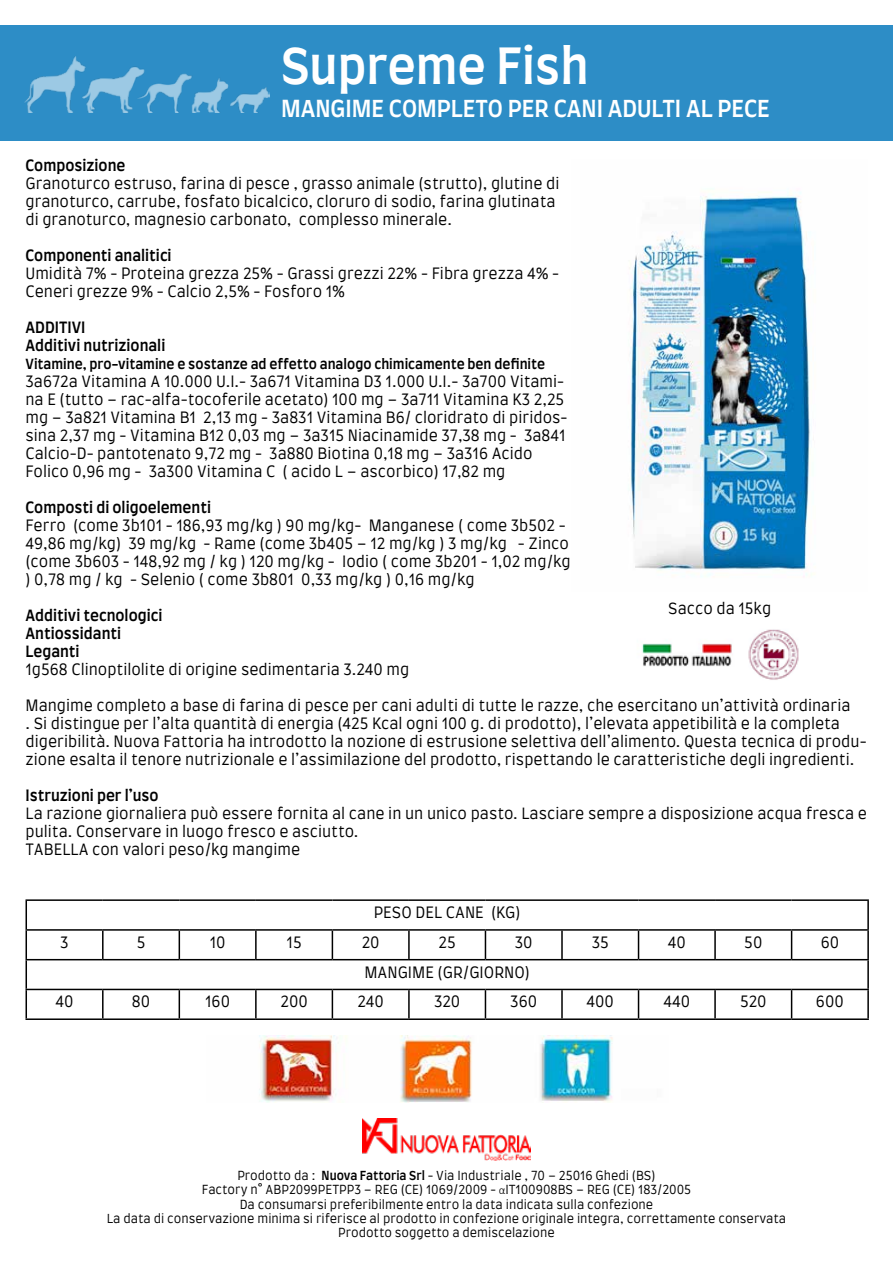
<style>
.page{position:relative;width:893px;height:1263px;background:#fff}
.page>*{position:absolute;margin:0;border:0;box-sizing:border-box;transform-origin:0 0}
.t1{font:500 48px "Farro";color:#fff}
.t2{font:500 22.5px "Farro";color:#fff}
.t3{font:300 15px/18px "Farro";color:#000}
.t4{font:500 15px/18px "Farro";color:#000}
.t5{font:500 13.5px "Farro";color:#000}
.t6{font:300 12px/14.4px "Farro";color:#000;text-align:center}
.s1{font-weight:500}
.s2{font-family:"Calibri"}
</style>
<div class="page">
<div style="left:0;top:26px;width:893px;height:115px;background:#2d8dc6"></div>
<img style="left:24px;top:57px;width:246px;height:56px">
<img style="left:642px;top:629px;width:157px;height:51px">
<img style="left:629px;top:192px;width:181px;height:385px">
<hr style="left:26px;top:899px;width:77px;height:2px;background:#000">
<hr style="left:103px;top:899px;width:76px;height:2px;background:#000">
<hr style="left:179px;top:899px;width:77px;height:2px;background:#000">
<hr style="left:256px;top:899px;width:76px;height:2px;background:#000">
<hr style="left:332px;top:899px;width:77px;height:2px;background:#000">
<hr style="left:409px;top:899px;width:76px;height:2px;background:#000">
<hr style="left:485px;top:899px;width:77px;height:2px;background:#000">
<hr style="left:562px;top:899px;width:76px;height:2px;background:#000">
<hr style="left:638px;top:899px;width:77px;height:2px;background:#000">
<hr style="left:715px;top:899px;width:77px;height:2px;background:#000">
<hr style="left:792px;top:899px;width:77px;height:2px;background:#000">
<hr style="left:867px;top:901px;width:2px;height:28px;background:#000">
<hr style="left:26px;top:929px;width:77px;height:2px;background:#000">
<hr style="left:103px;top:929px;width:76px;height:2px;background:#000">
<hr style="left:102px;top:931px;width:2px;height:28px;background:#000">
<hr style="left:179px;top:929px;width:77px;height:2px;background:#000">
<svg style="left:179px;top:931px;width:1px;height:28px"></svg>
<hr style="left:256px;top:929px;width:76px;height:2px;background:#000">
<hr style="left:255px;top:931px;width:2px;height:28px;background:#000">
<hr style="left:332px;top:929px;width:77px;height:2px;background:#000">
<svg style="left:332px;top:931px;width:1px;height:28px"></svg>
<hr style="left:409px;top:929px;width:76px;height:2px;background:#000">
<hr style="left:408px;top:931px;width:2px;height:28px;background:#000">
<hr style="left:485px;top:929px;width:77px;height:2px;background:#000">
<svg style="left:485px;top:931px;width:1px;height:28px"></svg>
<hr style="left:562px;top:929px;width:76px;height:2px;background:#000">
<hr style="left:561px;top:931px;width:2px;height:28px;background:#000">
<hr style="left:638px;top:929px;width:77px;height:2px;background:#000">
<svg style="left:638px;top:931px;width:1px;height:28px"></svg>
<hr style="left:715px;top:929px;width:77px;height:2px;background:#000">
<hr style="left:714px;top:931px;width:2px;height:28px;background:#000">
<hr style="left:792px;top:929px;width:77px;height:2px;background:#000">
<svg style="left:791px;top:931px;width:1px;height:28px"></svg>
<hr style="left:867px;top:931px;width:2px;height:28px;background:#000">
<hr style="left:26px;top:959px;width:77px;height:1px;background:#000">
<hr style="left:103px;top:959px;width:76px;height:1px;background:#000">
<hr style="left:179px;top:959px;width:77px;height:1px;background:#000">
<hr style="left:256px;top:959px;width:76px;height:1px;background:#000">
<hr style="left:332px;top:959px;width:77px;height:1px;background:#000">
<hr style="left:409px;top:959px;width:76px;height:1px;background:#000">
<hr style="left:485px;top:959px;width:77px;height:1px;background:#000">
<hr style="left:562px;top:959px;width:76px;height:1px;background:#000">
<hr style="left:638px;top:959px;width:77px;height:1px;background:#000">
<hr style="left:715px;top:959px;width:77px;height:1px;background:#000">
<hr style="left:792px;top:959px;width:77px;height:1px;background:#000">
<hr style="left:867px;top:960px;width:2px;height:29px;background:#000">
<hr style="left:26px;top:989px;width:77px;height:1px;background:#000">
<svg style="left:26px;top:901px;width:1px;height:117px"></svg>
<hr style="left:103px;top:989px;width:76px;height:1px;background:#000">
<hr style="left:102px;top:990px;width:2px;height:28px;background:#000">
<hr style="left:179px;top:989px;width:77px;height:1px;background:#000">
<svg style="left:179px;top:990px;width:1px;height:28px"></svg>
<hr style="left:256px;top:989px;width:76px;height:1px;background:#000">
<hr style="left:255px;top:990px;width:2px;height:28px;background:#000">
<hr style="left:332px;top:989px;width:77px;height:1px;background:#000">
<svg style="left:332px;top:990px;width:1px;height:28px"></svg>
<hr style="left:409px;top:989px;width:76px;height:1px;background:#000">
<hr style="left:408px;top:990px;width:2px;height:28px;background:#000">
<hr style="left:485px;top:989px;width:77px;height:1px;background:#000">
<svg style="left:485px;top:990px;width:1px;height:28px"></svg>
<hr style="left:562px;top:989px;width:76px;height:1px;background:#000">
<hr style="left:561px;top:990px;width:2px;height:28px;background:#000">
<hr style="left:638px;top:989px;width:77px;height:1px;background:#000">
<svg style="left:638px;top:990px;width:1px;height:28px"></svg>
<hr style="left:715px;top:989px;width:77px;height:1px;background:#000">
<hr style="left:714px;top:990px;width:2px;height:28px;background:#000">
<hr style="left:792px;top:989px;width:77px;height:1px;background:#000">
<svg style="left:791px;top:990px;width:1px;height:28px"></svg>
<hr style="left:867px;top:990px;width:2px;height:28px;background:#000">
<hr style="left:26px;top:1018px;width:77px;height:2px;background:#000">
<hr style="left:103px;top:1018px;width:76px;height:2px;background:#000">
<hr style="left:179px;top:1018px;width:77px;height:2px;background:#000">
<hr style="left:256px;top:1018px;width:76px;height:2px;background:#000">
<hr style="left:332px;top:1018px;width:77px;height:2px;background:#000">
<hr style="left:409px;top:1018px;width:76px;height:2px;background:#000">
<hr style="left:485px;top:1018px;width:77px;height:2px;background:#000">
<hr style="left:562px;top:1018px;width:76px;height:2px;background:#000">
<hr style="left:638px;top:1018px;width:77px;height:2px;background:#000">
<hr style="left:715px;top:1018px;width:77px;height:2px;background:#000">
<hr style="left:792px;top:1018px;width:77px;height:2px;background:#000">
<img style="left:259px;top:1035px;width:354px;height:68px">
<img style="left:362px;top:1118px;width:169px;height:43px">
<h1 class="t1" style="left:281px;top:35px;width:309px">Supreme Fish</h1>
<h2 class="t2" style="left:281px;top:94px;width:490px">MANGIME COMPLETO PER CANI ADULTI AL PECE</h2>
<p class="t4" style="left:26px;top:157px;width:101px">Composizione</p>
<p class="t3" style="left:26px;top:175px;width:535px">Granoturco estruso, farina di pesce , grasso animale (strutto), glutine di granoturco, carrube, fosfato bicalcico, cloruro di sodio, farina glutinata di granoturco, magnesio carbonato, complesso minerale.</p>
<p class="t4" style="left:26px;top:247px;width:148px">Componenti analitici</p>
<p class="t3" style="left:26px;top:265px;width:535px">Umidità 7% - Proteina grezza 25% - Grassi grezzi 22% - Fibra grezza 4% -<br>Ceneri grezze 9% - Calcio 2,5% - Fosforo 1%</p>
<p class="t4" style="left:26px;top:319px;width:141px">ADDITIVI<br>Additivi nutrizionali</p>
<p class="t5" style="left:26px;top:356px;width:521px">Vitamine, pro-vitamine e sostanze ad effetto analogo chimicamente ben definite</p>
<p class="t3" style="left:26px;top:373px;width:544px">3a672a Vitamina A 10.000 U.I.- 3a671 Vitamina D3 1.000 U.I.- 3a700 Vitami&shy;na E (tutto – rac-alfa-tocoferile acetato) 100 mg – 3a711 Vitamina K3 2,25 mg – 3a821 Vitamina B1 2,13 mg - 3a831 Vitamina B6/ cloridrato di piridos&shy;sina 2,37 mg - Vitamina B12 0,03 mg – 3a315 Niacinamide 37,38 mg - 3a841<br>Calcio-D- pantotenato 9,72 mg - 3a880 Biotina 0,18 mg – 3a316 Acido Folico 0,96 mg - 3a300 Vitamina C ( acido L – ascorbico) 17,82 mg</p>
<p class="t4" style="left:26px;top:499px;width:187px">Composti di oligoelementi</p>
<p class="t3" style="left:26px;top:517px;width:547px">Ferro (come 3b101 - 186,93 mg/kg ) 90 mg/kg- Manganese ( come 3b502 - 49,86 mg/kg) 39 mg/kg - Rame (come 3b405 – 12 mg/kg ) 3 mg/kg - Zinco (come 3b603 - 148,92 mg / kg ) 120 mg/kg - Iodio ( come 3b201 - 1,02 mg/kg ) 0,78 mg / kg - Selenio ( come 3b801 0,33 mg/kg ) 0,16 mg/kg</p>
<p class="t4" style="left:26px;top:607px;width:138px">Additivi tecnologici<br>Antiossidanti<br>Leganti</p>
<p class="t3" style="left:26px;top:661px;width:385px">1g568 Clinoptilolite di origine sedimentaria 3.240 mg</p>
<p class="t3" style="left:26px;top:697px;width:843px">Mangime completo a base di farina di pesce per cani adulti di tutte le razze, che esercitano un’attività ordinaria<br>. Si distingue per l’alta quantità di energia (425 Kcal ogni 100 g. di prodotto), l’elevata appetibilità e la completa digeribilità. Nuova Fattoria ha introdotto la nozione di estrusione selettiva dell’alimento. Questa tecnica di produ&shy;zione esalta il tenore nutrizionale e l’assimilazione del prodotto, rispettando le caratteristiche degli ingredienti.</p>
<p class="t4" style="left:26px;top:787px;width:135px">Istruzioni per l’uso</p>
<p class="t3" style="left:26px;top:805px;width:843px">La razione giornaliera può essere fornita al cane in un unico pasto. Lasciare sempre a disposizione acqua fresca e pulita. Conservare in luogo fresco e asciutto.<br>TABELLA con valori peso/kg mangime</p>
<p class="t3" style="left:668px;top:599px;width:105px">Sacco da 15kg</p>
<p class="t3" style="left:374px;top:903px;width:148px">PESO DEL CANE (KG)</p>
<p class="t3" style="left:60px;top:933px;width:10px">3</p>
<p class="t3" style="left:137px;top:933px;width:10px">5</p>
<p class="t3" style="left:210px;top:933px;width:17px">10</p>
<p class="t3" style="left:287px;top:933px;width:17px">15</p>
<p class="t3" style="left:362px;top:933px;width:19px">20</p>
<p class="t3" style="left:439px;top:933px;width:19px">25</p>
<p class="t3" style="left:515px;top:933px;width:19px">30</p>
<p class="t3" style="left:592px;top:933px;width:19px">35</p>
<p class="t3" style="left:668px;top:933px;width:20px">40</p>
<p class="t3" style="left:744px;top:933px;width:20px">50</p>
<p class="t3" style="left:821px;top:933px;width:20px">60</p>
<p class="t3" style="left:364px;top:963px;width:167px">MANGIME (GR/GIORNO)</p>
<p class="t3" style="left:56px;top:993px;width:20px">40</p>
<p class="t3" style="left:132px;top:993px;width:20px">80</p>
<p class="t3" style="left:205px;top:993px;width:26px">160</p>
<p class="t3" style="left:280px;top:993px;width:29px">200</p>
<p class="t3" style="left:357px;top:993px;width:28px">240</p>
<p class="t3" style="left:434px;top:993px;width:28px">320</p>
<p class="t3" style="left:510px;top:993px;width:28px">360</p>
<p class="t3" style="left:587px;top:993px;width:29px">400</p>
<p class="t3" style="left:663px;top:993px;width:28px">440</p>
<p class="t3" style="left:740px;top:993px;width:28px">520</p>
<p class="t3" style="left:816px;top:993px;width:29px">600</p>
<p class="t6" style="left:107px;top:1168px;width:681px">Prodotto da : <span class="s1">Nuova Fattoria Srl</span> - Via Industriale , 70 – 25016 Ghedi (BS)<br>Factory n° ABP2099PETPP3 – REG (CE) 1069/2009 - <span class="s2">α</span>IT100908BS – REG (CE) 183/2005<br>Da consumarsi preferibilmente entro la data indicata sulla confezione<br>La data di conservazione minima si riferisce al prodotto in confezione originale integra, correttamente conservata Prodotto soggetto a demiscelazione</p>
</div>
